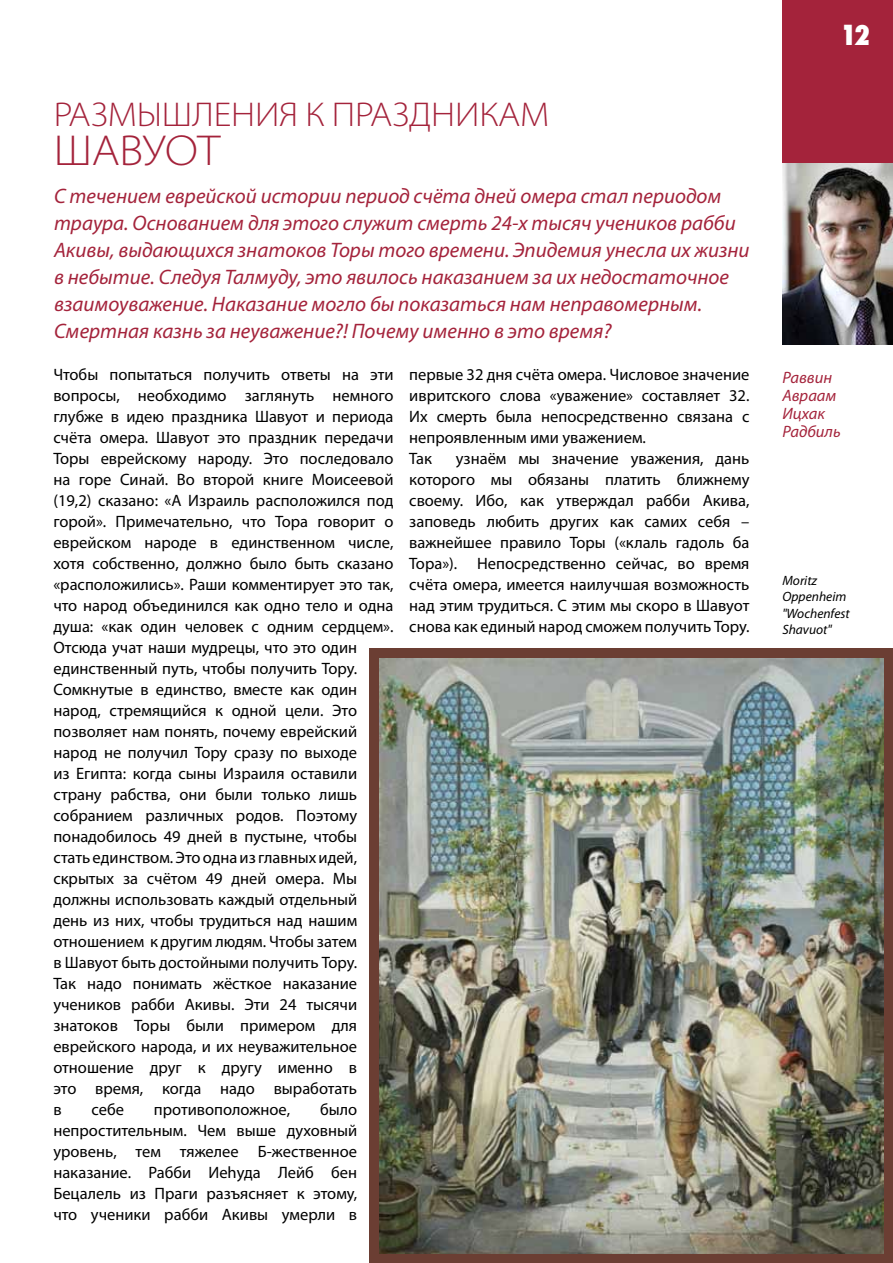
<style>
.page{position:relative;width:893px;height:1263px;background:#fff}
.page>*{position:absolute;margin:0;border:0;box-sizing:border-box;transform-origin:0 0}
.t1{font:300 semi-expanded 43.5px "Myriad Pro";letter-spacing:-.01em;color:#a4233b}
.t2{font:300 semi-expanded 34.5px "Myriad Pro";letter-spacing:-.005em;color:#a4233b}
.t3{font:800 condensed 27px "Futura";color:#fff}
.t4{font:italic 21px/27px "Myriad Pro";color:#a4233b}
.t5{font:16.5px/21px "Myriad Pro";color:#000}
.t6{font:italic 16.5px/18px "Myriad Pro";color:#a4233b}
.t7{font:italic 13.5px/16.2px "Myriad Pro";color:#000}
</style>
<div class="page">
<div style="left:782px;top:0;width:111px;height:164px;background:#a4233b"></div>
<img style="left:783px;top:164px;width:110px;height:181px">
<div style="left:370px;top:648px;width:523px;height:615px;background:#6b3e33"></div>
<img style="left:379px;top:659px;width:505px;height:595px">
<h2 class="t2" style="left:54px;top:95px;width:497px">Размышления к п раздникам</h2>
<h1 class="t1" style="left:54px;top:126px;width:168px">Ш авуот</h1>
<p class="t4" style="left:54px;top:182px;width:697px">С течением еврейской истории период счёта дней омера стал периодом траура. Основанием для этого служит смерть 24-х тысяч учеников рабби Акивы, выдающихся знатоков Торы того времени. Эпидемия унесла их жизни в небытие. Следуя Талмуду, это явилось наказанием за их недостаточное взаимоуважение. Наказание могло бы показаться нам неправомерным.<br>Смертная казнь за неуважение?! Почему именно в это время?</p>
<p class="t5" style="left:53px;top:363px;width:342px">Чтобы попытаться получить ответы на эти вопросы, необходимо заглянуть немного глубже в идею праздника Шавуот и периода счёта омера. Шавуот это праздник передачи Торы еврейскому народу. Это последовало на горе Синай. Во второй книге Моисеевой (19,2) сказано: «А Израиль расположился под горой». Примечательно, что Тора говорит о еврейском народе в единственном числе, хотя собственно, должно было быть сказано «расположились». Раши комментирует это так, что народ объединился как одно тело и одна душа: «как один человек с одним сердцем».<br>Отсюда учат наши мудрецы, что это один единственный путь, чтобы получить Тору.<br>Сомкнутые в единство, вместе как один народ, стремящийся к одной цели. Это позволяет нам понять, почему еврейский народ не получил Тору сразу по выходе<br>из Египта: когда сыны Израиля оставили страну рабства, они были только лишь собранием различных родов. Поэтому понадобилось 49 дней в пустыне, чтобы стать единством. Это одна из главных идей, скрытых за счётом 49 дней омера. Мы должны использовать каждый отдельный день из них, чтобы трудиться над нашим отношением к другим людям. Чтобы затем<br>в Шавуот быть достойными получить Тору.<br>Так надо понимать жёсткое наказание учеников рабби Акивы. Эти 24 тысячи знатоков Торы были примером для еврейского народа, и их неуважительное отношение друг к другу именно в<br>это время, когда надо выработать<br>в</p>
<p class="t5" style="left:53px;top:1098px;width:305px;text-align:justify;text-indent:267px">было непростительным. Чем выше духовный уровень, тем тяжелее Б-жественное наказание. Рабби Иеhуда Лейб бен Бецалель из Праги разъясняет к этому, что ученики рабби Акивы умерли в</p>
<p class="t5" style="left:91px;top:1098px;width:34px">себе</p>
<p class="t5" style="left:154px;top:1098px;width:138px">противоположное,</p>
<p class="t5" style="left:409px;top:363px;width:342px">первые 32 дня счёта омера. Числовое значение ивритского слова «уважение» составляет 32.<br>Их смерть была непосредственно связана с непроявленным ими уважением.<br>Так</p>
<p class="t5" style="left:409px;top:447px;width:342px;text-align:justify;text-indent:46px">узнаём мы значение уважения, дань которого мы обязаны платить ближнему своему. Ибо, как утверждал рабби Акива, заповедь любить других как самих себя – важнейшее правило Торы («клаль гадоль ба Тора»). Непосредственно сейчас, во время счёта омера, имеется наилучшая возможность над этим трудиться. С этим мы скоро в Шавуот снова как единый народ сможем получить Тору.</p>
<h3 class="t3" style="left:840px;top:16px;width:32px">41 2</h3>
<p class="t6" style="left:782px;top:369px;width:60px">Раввин<br>Авраам<br>Ицхак<br>Радбиль</p>
<p class="t7" style="left:782px;top:572px;width:69px">Moritz<br>Oppenheim "Wochenfest<br>Shavuot"</p>
</div>
